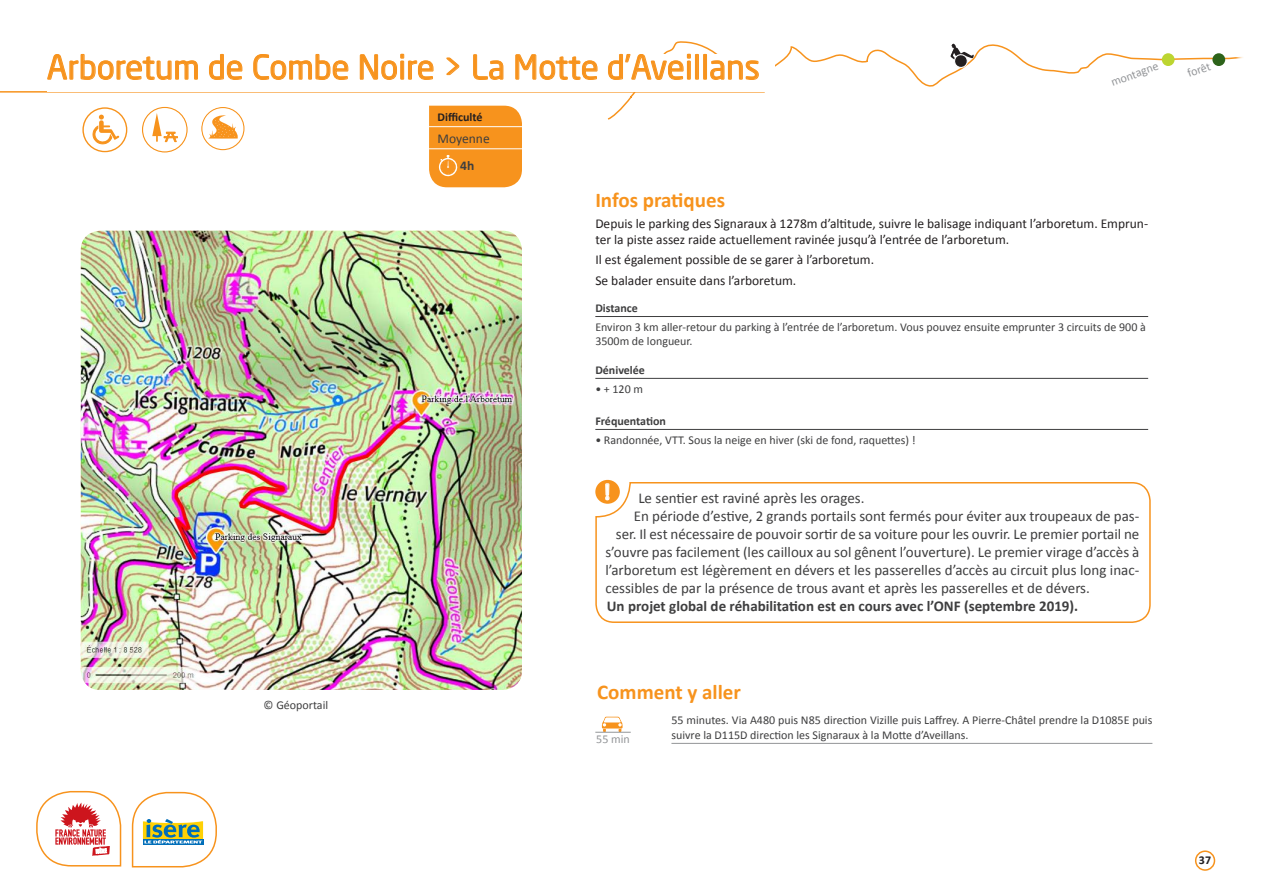
<style>
.page{position:relative;width:1263px;height:893px;background:#fff}
.page>*{position:absolute;margin:0;border:0;box-sizing:border-box;transform-origin:0 0}
.t1{font:33px "Neo Sans Std";color:#f7931d}
.t2{font:700 23.55px "Calibri";color:#fff}
.t3{font:700 21px "Calibri";color:#f7931d}
.t4{font:15px "Calibri";color:#3e3e3f}
.t5{font:700 15px "Calibri";color:#3e3e3f}
.t6{font:13.5px/16.2px "Calibri";color:#231f20}
.t7{font:13.5px "Calibri";color:#3e3e3f}
.t8{font:700 13.35px "Calibri";color:#3e3e3f}
.t9{font:12px/14.4px "Calibri";color:#3e3e3f}
.t10{font:700 12px "Calibri";color:#3e3e3f}
.t11{font:12px "Calibri";color:#939598}
.t12{font:700 12px "Calibri";color:#231f20}
</style>
<div class="page">
<svg style="left:600px;top:716px;width:24px;height:16px"></svg>
<hr style="left:671px;top:743px;width:481px;height:1px;background:#939598">
<hr style="left:595px;top:732px;width:36px;height:1px;background:#939598">
<hr style="left:595px;top:316px;width:553px;height:1px;background:#3e3e3f">
<hr style="left:595px;top:378px;width:553px;height:1px;background:#3e3e3f">
<hr style="left:595px;top:429px;width:553px;height:1px;background:#3e3e3f">
<img style="left:81px;top:231px;width:441px;height:459px">
<svg style="left:82px;top:107px;width:46px;height:46px"></svg>
<svg style="left:429px;top:106px;width:93px;height:81px;background:#f7992a"></svg>
<hr style="left:0;top:91px;width:765px;height:2px;background:#f7931d">
<svg style="left:595px;top:481px;width:556px;height:142px"></svg>
<svg style="left:595px;top:480px;width:25px;height:24px"></svg>
<svg style="left:606px;top:484px;width:3px;height:16px"></svg>
<div style="left:1195px;top:850px;width:20px;height:21px;border:2px solid #f7931d;border-radius:50%"></div>
<div style="left:201px;top:107px;width:43px;height:43px;border:1px solid #f7931d;border-radius:50%"></div>
<svg style="left:202px;top:108px;width:42px;height:42px"></svg>
<svg style="left:131px;top:791px;width:86px;height:77px"></svg>
<svg style="left:36px;top:790px;width:86px;height:77px"></svg>
<svg style="left:47px;top:54px;width:151px;height:26px"></svg>
<svg style="left:209px;top:54px;width:34px;height:26px"></svg>
<svg style="left:253px;top:54px;width:96px;height:26px"></svg>
<svg style="left:360px;top:54px;width:74px;height:26px"></svg>
<svg style="left:446px;top:57px;width:14px;height:18px"></svg>
<svg style="left:473px;top:54px;width:31px;height:26px"></svg>
<svg style="left:515px;top:54px;width:83px;height:26px"></svg>
<svg style="left:606px;top:41px;width:637px;height:79px"></svg>
<div style="left:142px;top:107px;width:46px;height:45px;border:1px solid #f7931d;border-radius:50%"></div>
<svg style="left:152px;top:113px;width:26px;height:30px"></svg>
<h1 class="t1" style="left:47px;top:47px;width:715px">Arboretum de Combe Noire &gt; La Motte d’Aveillans</h1>
<p class="t11" style="left:1185px;top:67px;width:25px;rotate:-20deg">forêt</p>
<p class="t11" style="left:1109px;top:75px;width:51px;rotate:-20deg">montagne</p>
<p class="t9" style="left:264px;top:697px;width:66px">© Géoportail</p>
<p class="t12" style="left:438px;top:109px;width:47px">Difficulté</p>
<p class="t7" style="left:438px;top:130px;width:54px">Moyenne</p>
<p class="t8" style="left:460px;top:157px;width:16px">4h</p>
<h3 class="t3" style="left:595px;top:187px;width:131px">Infos pratiques</h3>
<p class="t6" style="left:595px;top:214px;width:554px">Depuis le parking des Signaraux à 1278m d’altitude, suivre le balisage indiquant l’arboretum. Emprun&shy;ter la piste assez raide actuellement ravinée jusqu’à l’entrée de l’arboretum.</p>
<p class="t6" style="left:595px;top:249px;width:280px;line-height:20.4px">Il est également possible de se garer à l’arboretum.<br>Se balader ensuite dans l’arboretum.</p>
<p class="t10" style="left:595px;top:301px;width:44px">Distance</p>
<p class="t9" style="left:595px;top:319px;width:552px">Environ 3 km aller-retour du parking à l’entrée de l’arboretum. Vous pouvez ensuite emprunter 3 circuits de 900 à<br>3500m de longueur.</p>
<p class="t10" style="left:595px;top:362px;width:51px">Dénivelée</p>
<p class="t9" style="left:595px;top:381px;width:49px">• + 120 m</p>
<p class="t10" style="left:595px;top:414px;width:72px">Fréquentation</p>
<p class="t9" style="left:595px;top:432px;width:322px">• Randonnée, VTT. Sous la neige en hiver (ski de fond, raquettes) !</p>
<h2 class="t2" style="left:603px;top:477px;width:9px">!</h2>
<p class="t4" style="left:638px;top:489px;width:228px">Le sentier est raviné après les orages.</p>
<p class="t4" style="left:634px;top:507px;width:507px">En période d’estive, 2 grands portails sont fermés pour éviter aux troupeaux de pas-</p>
<p class="t4" style="left:616px;top:525px;width:525px">ser. Il est nécessaire de pouvoir sortir de sa voiture pour les ouvrir. Le premier portail ne</p>
<p class="t4" style="left:605px;top:543px;width:535px">s’ouvre pas facilement (les cailloux au sol gênent l’ouverture). Le premier virage d’accès à</p>
<p class="t4" style="left:605px;top:561px;width:535px">l’arboretum est légèrement en dévers et les passerelles d’accès au circuit plus long inac-</p>
<p class="t4" style="left:605px;top:579px;width:486px">cessibles de par la présence de trous avant et après les passerelles et de dévers.</p>
<p class="t5" style="left:607px;top:597px;width:473px">Un projet global de réhabilitation est en cours avec l’ONF (septembre 2019).</p>
<h3 class="t3" style="left:597px;top:679px;width:145px">Comment y aller</h3>
<p class="t9" style="left:671px;top:713px;width:482px">55 minutes. Via A480 puis N85 direction Vizille puis Laffrey. A Pierre-Châtel prendre la D1085E puis suivre la D115D direction les Signaraux à la Motte d’Aveillans.</p>
<p class="t11" style="left:596px;top:732px;width:35px">55 min</p>
<p class="t12" style="left:1199px;top:853px;width:14px">37</p>
</div>
